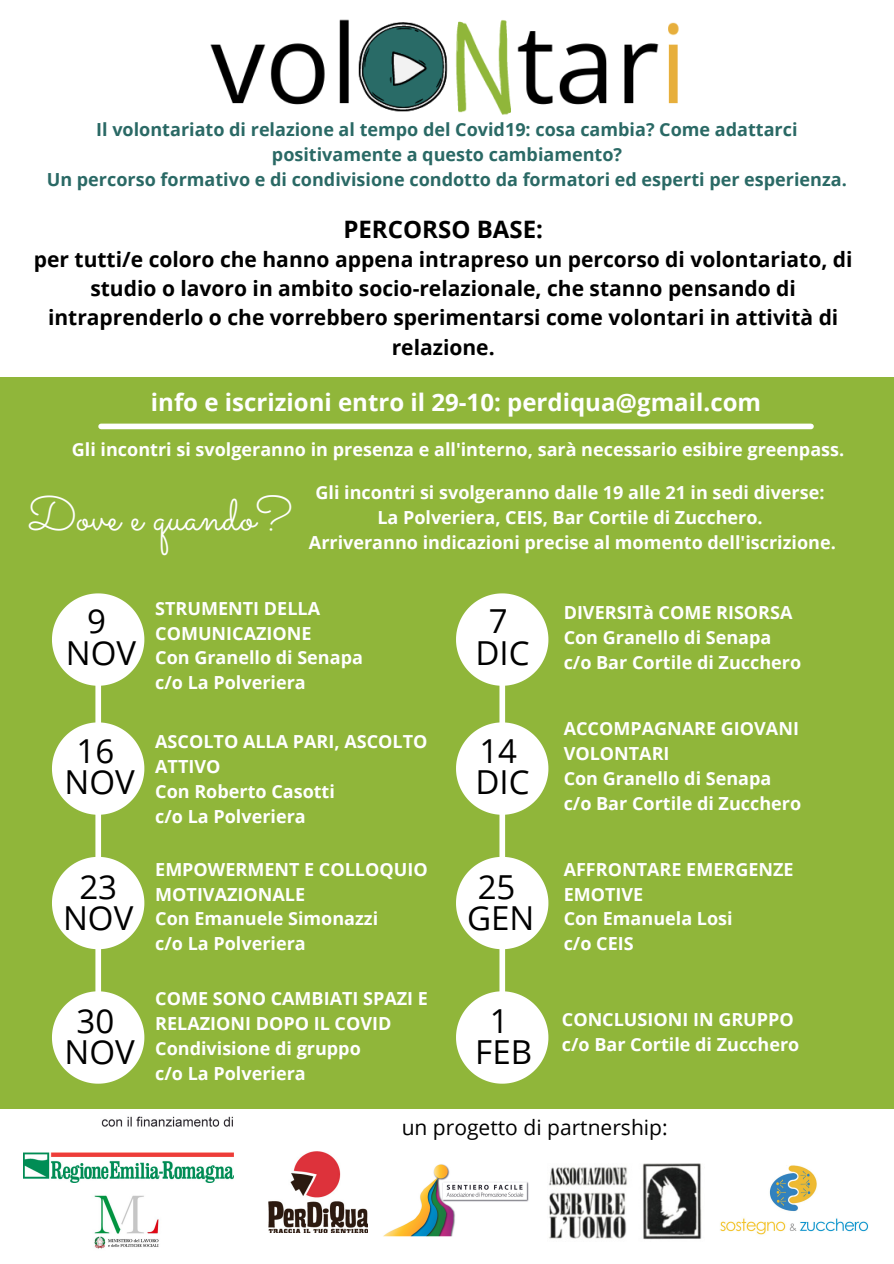
<style>
.page{position:relative;width:894px;height:1264px;background:#fff}
.page>*{position:absolute;margin:0;border:0;box-sizing:border-box;transform-origin:0 0}
.t1{font:48px "Sacramento";color:#fff}
.t2{font:33px "Open Sans";color:#000}
.t3{font:700 24px "Open Sans";color:#fff}
.t4{font:700 24px "Open Sans";color:#000}
.t5{font:700 21px/29.2px "Open Sans";color:#000;text-align:center}
.t6{font:21px "Open Sans";color:#000}
.t7{font:700 18px/24.8px "Open Sans";color:#fff}
.t8{font:700 18px/24.8px "Open Sans";color:#2a6965;text-align:center}
</style>
<div class="page">
<img style="left:210px;top:19px;width:469px;height:96px">
<div style="left:0;top:378px;width:893px;height:730px;background:#90b63a"></div>
<img style="left:70px;top:1182px;width:144px;height:67px">
<img style="left:24px;top:1116px;width:209px;height:66px">
<img style="left:383px;top:1164px;width:146px;height:73px">
<img style="left:268px;top:1151px;width:99px;height:81px">
<img style="left:720px;top:1165px;width:149px;height:70px">
<img style="left:549px;top:1163px;width:153px;height:77px">
<div style="left:101px;top:423px;width:709px;height:6px;background:#fff"></div>
<svg style="left:52px;top:593px;width:92px;height:92px"></svg>
<svg style="left:52px;top:722px;width:92px;height:92px"></svg>
<svg style="left:52px;top:856px;width:92px;height:93px"></svg>
<svg style="left:52px;top:991px;width:92px;height:92px"></svg>
<svg style="left:456px;top:593px;width:92px;height:92px"></svg>
<svg style="left:456px;top:722px;width:92px;height:92px"></svg>
<svg style="left:456px;top:856px;width:92px;height:93px"></svg>
<svg style="left:456px;top:991px;width:92px;height:92px"></svg>
<div style="left:95px;top:600px;width:6px;height:420px;background:#fff"></div>
<div style="left:499px;top:600px;width:6px;height:420px;background:#fff"></div>
<p class="t8" style="left:96px;top:117px;width:702px">Il volontariato di relazione al tempo del Covid19: cosa cambia? Come adattarci positivamente a questo cambiamento?</p>
<p class="t8" style="left:47px;top:166px;width:801px">Un percorso formativo e di condivisione condotto da formatori ed esperti per esperienza.</p>
<p class="t4" style="left:343px;top:212px;width:201px">PERCORSO BASE:</p>
<p class="t5" style="left:34px;top:244px;width:820px">per tutti/e coloro che hanno appena intrapreso un percorso di volontariato, di studio o lavoro in ambito socio-relazionale, che stanno pensando di intraprenderlo o che vorrebbero sperimentarsi come volontari in attività di relazione.</p>
<p class="t3" style="left:151px;top:385px;width:611px">info e iscrizioni entro il 29-10: perdiqua@gmail.com</p>
<p class="t7" style="left:72px;top:436px;width:773px">Gli incontri si svolgeranno in presenza e all'interno, sarà necessario esibire greenpass.</p>
<p class="t1" style="left:27px;top:485px;width:267px">Dove e quando?</p>
<p class="t7" style="left:315px;top:480px;width:510px">Gli incontri si svolgeranno dalle 19 alle 21 in sedi diverse:</p>
<p class="t7" style="left:377px;top:505px;width:387px">La Polveriera, CEIS, Bar Cortile di Zucchero.</p>
<p class="t7" style="left:309px;top:529px;width:528px">Arriveranno indicazioni precise al momento dell'iscrizione.</p>
<p class="t2" style="left:87px;top:598px;width:20px">9</p>
<p class="t2" style="left:66px;top:629px;width:72px">NOV</p>
<p class="t2" style="left:76px;top:727px;width:39px">16</p>
<p class="t2" style="left:64px;top:759px;width:72px">NOV</p>
<p class="t2" style="left:79px;top:863px;width:39px">23</p>
<p class="t2" style="left:63px;top:894px;width:72px">NOV</p>
<p class="t2" style="left:76px;top:997px;width:39px">30</p>
<p class="t2" style="left:64px;top:1029px;width:72px">NOV</p>
<p class="t7" style="left:155px;top:595px;width:166px">STRUMENTI DELLA<br>COMUNICAZIONE</p>
<p class="t7" style="left:155px;top:645px;width:209px">Con Granello di Senapa</p>
<p class="t7" style="left:155px;top:669px;width:152px">c/o La Polveriera</p>
<p class="t7" style="left:155px;top:729px;width:273px">ASCOLTO ALLA PARI, ASCOLTO<br>ATTIVO</p>
<p class="t7" style="left:155px;top:778px;width:181px">Con Roberto Casotti</p>
<p class="t7" style="left:155px;top:803px;width:152px">c/o La Polveriera</p>
<p class="t7" style="left:155px;top:856px;width:274px">EMPOWERMENT E COLLOQUIO<br>MOTIVAZIONALE</p>
<p class="t7" style="left:155px;top:905px;width:224px">Con Emanuele Simonazzi</p>
<p class="t7" style="left:155px;top:930px;width:152px">c/o La Polveriera</p>
<p class="t7" style="left:155px;top:986px;width:274px">COME SONO CAMBIATI SPAZI E<br>RELAZIONI DOPO IL COVID</p>
<p class="t7" style="left:155px;top:1035px;width:207px">Condivisione di gruppo</p>
<p class="t7" style="left:155px;top:1060px;width:152px">c/o La Polveriera</p>
<p class="t2" style="left:488px;top:598px;width:20px">7</p>
<p class="t2" style="left:475px;top:629px;width:56px">DIC</p>
<p class="t2" style="left:479px;top:727px;width:39px">14</p>
<p class="t2" style="left:475px;top:759px;width:56px">DIC</p>
<p class="t2" style="left:477px;top:863px;width:39px">25</p>
<p class="t2" style="left:467px;top:894px;width:69px">GEN</p>
<p class="t2" style="left:490px;top:997px;width:20px">1</p>
<p class="t2" style="left:475px;top:1029px;width:58px">FEB</p>
<p class="t7" style="left:563px;top:599px;width:230px">DIVERSITà COME RISORSA</p>
<p class="t7" style="left:563px;top:624px;width:209px">Con Granello di Senapa</p>
<p class="t7" style="left:563px;top:649px;width:239px">c/o Bar Cortile di Zucchero</p>
<p class="t7" style="left:563px;top:716px;width:237px">ACCOMPAGNARE GIOVANI<br>VOLONTARI</p>
<p class="t7" style="left:563px;top:765px;width:209px">Con Granello di Senapa</p>
<p class="t7" style="left:563px;top:790px;width:239px">c/o Bar Cortile di Zucchero</p>
<p class="t7" style="left:563px;top:856px;width:231px">AFFRONTARE EMERGENZE<br>EMOTIVE</p>
<p class="t7" style="left:563px;top:905px;width:170px">Con Emanuela Losi</p>
<p class="t7" style="left:563px;top:930px;width:71px">c/o CEIS</p>
<p class="t7" style="left:561px;top:1006px;width:233px">CONCLUSIONI IN GRUPPO</p>
<p class="t7" style="left:561px;top:1031px;width:239px">c/o Bar Cortile di Zucchero</p>
<p class="t6" style="left:401px;top:1112px;width:267px">un progetto di partnership:</p>
</div>
